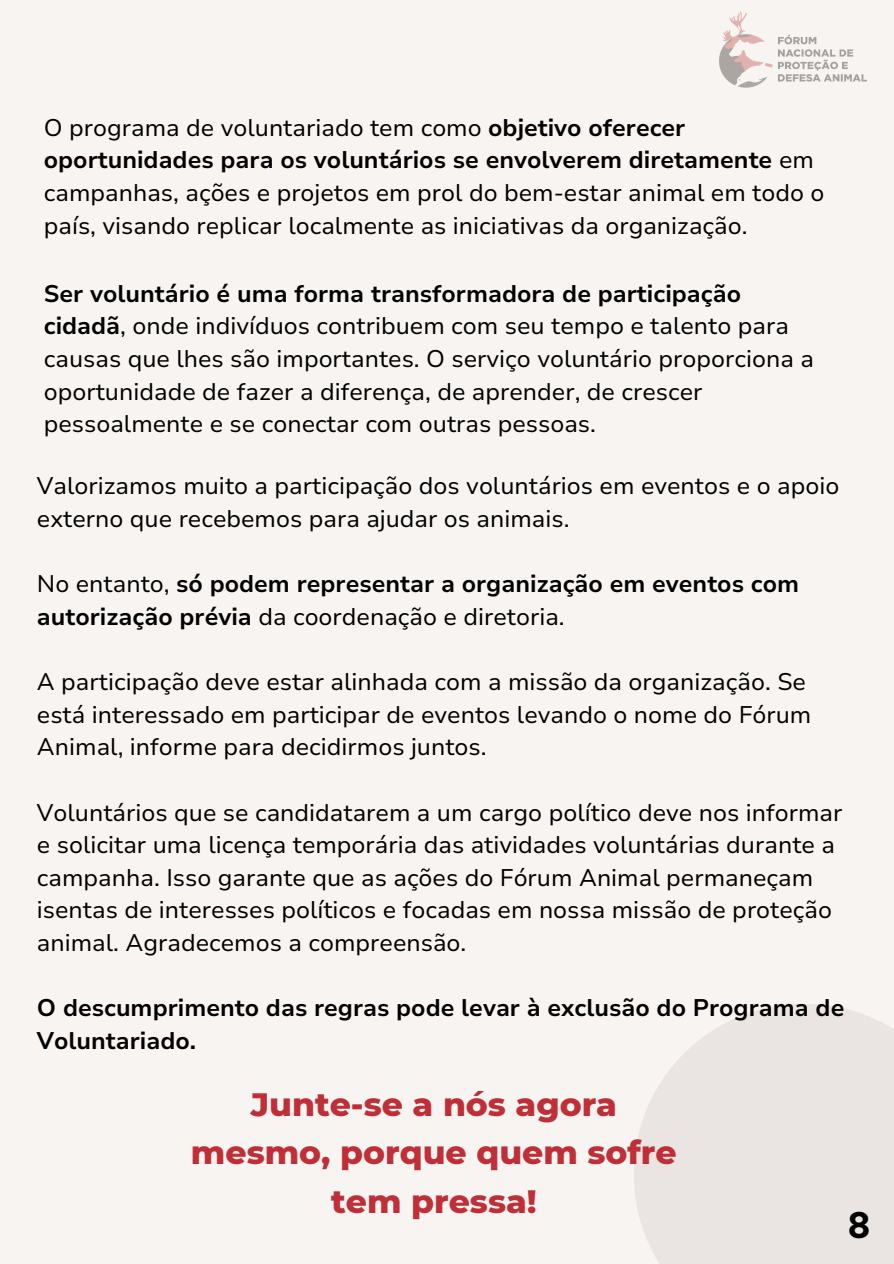
<style>
.page{position:relative;width:894px;height:1264px;background:#fff}
.page>*{position:absolute;margin:0;border:0;box-sizing:border-box;transform-origin:0 0}
.t1{font:800 33px/48.3px "Montserrat";color:#c02f37;text-align:center}
.t2{font:700 33px "Gordita";color:#000}
.t3{font:24px/32.7px "Nunito Sans 10 pt";color:#000}
.t4{font:700 24px/32.7px "Nunito Sans 10 pt";color:#000}
.s1{font-weight:700}
.s2{font-weight:400}
</style>
<div class="page">
<div style="left:0;top:0;width:893px;height:1263px;background:#f7f4f1"></div>
<div style="left:633px;top:1003px;width:260px;height:260px;background:linear-gradient(to right,#eeeae7,#e9e4e1)"></div>
<img style="left:719px;top:11px;width:148px;height:77px">
<p class="t3" style="left:44px;top:111px;width:782px">O programa de voluntariado tem como <span class="s1">objetivo oferecer oportunidades para os voluntários se envolverem diretamente</span> em campanhas, ações e projetos em prol do bem-estar animal em todo o país, visando replicar localmente as iniciativas da organização.</p>
<p class="t3" style="left:44px;top:277px;width:771px"><span class="s1">Ser voluntário é uma forma transformadora de participação cidadã</span>, onde indivíduos contribuem com seu tempo e talento para causas que lhes são importantes. O serviço voluntário proporciona a oportunidade de fazer a diferença, de aprender, de crescer pessoalmente e se conectar com outras pessoas.</p>
<p class="t3" style="left:37px;top:470px;width:803px">Valorizamos muito a participação dos voluntários em eventos e o apoio externo que recebemos para ajudar os animais.</p>
<p class="t4" style="left:37px;top:567px;width:763px"><span class="s2">No entanto,</span> só podem representar a organização em eventos com autorização prévia <span class="s2">da coordenação e diretoria.</span></p>
<p class="t3" style="left:37px;top:665px;width:775px">A participação deve estar alinhada com a missão da organização. Se está interessado em participar de eventos levando o nome do Fórum<br>Animal, informe para decidirmos juntos.</p>
<p class="t3" style="left:37px;top:796px;width:806px">Voluntários que se candidatarem a um cargo político deve nos informar e solicitar uma licença temporária das atividades voluntárias durante a campanha. Isso garante que as ações do Fórum Animal permaneçam isentas de interesses políticos e focadas em nossa missão de proteção animal. Agradecemos a compreensão.</p>
<h2 class="t4" style="left:37px;top:992px;width:808px">O descumprimento das regras pode levar à exclusão do Programa de<br>Voluntariado.</h2>
<p class="t1" style="left:191px;top:1079px;width:487px">Junte-se a nós agora mesmo, porque quem sofre tem pressa!</p>
<p class="t2" style="left:847px;top:1202px;width:24px">8</p>
</div>
